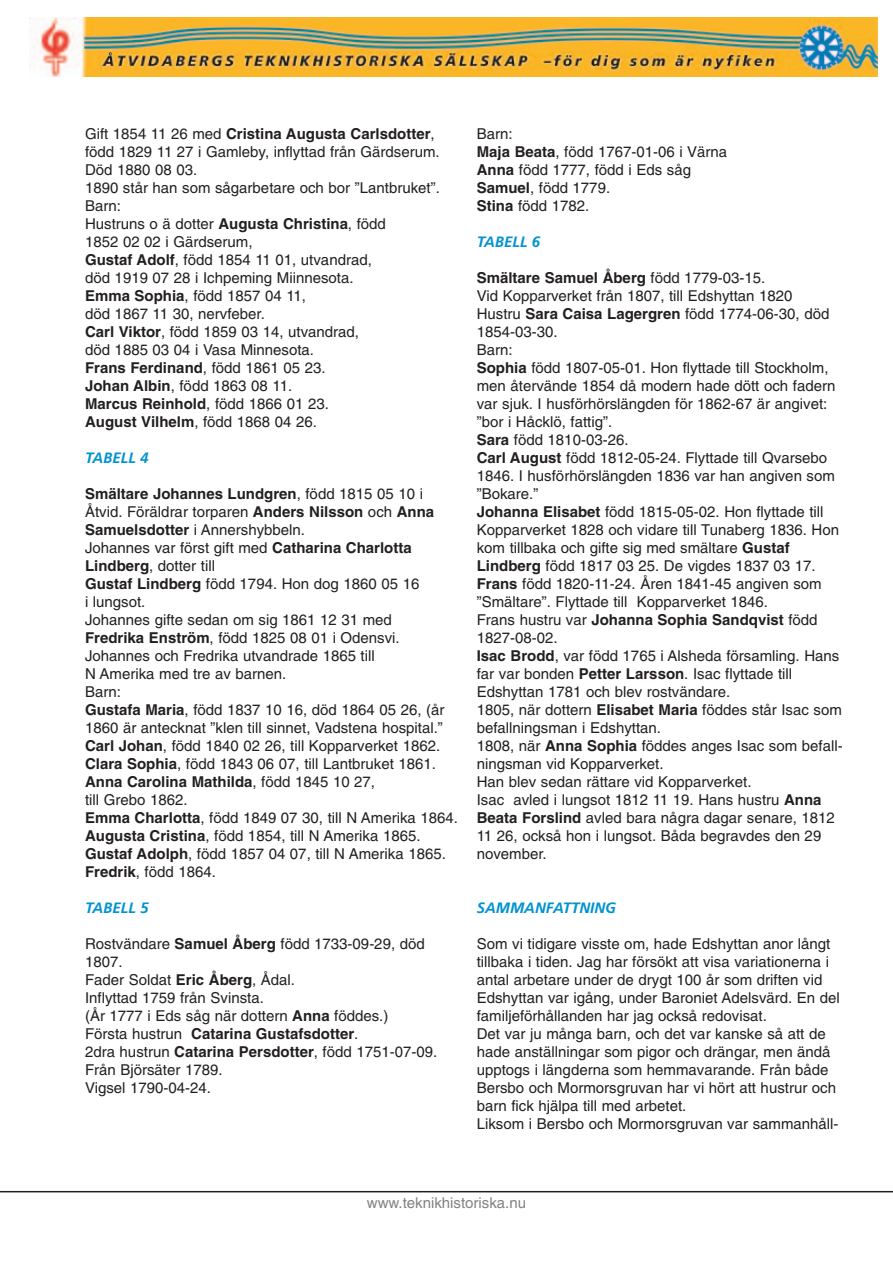
<style>
.page{position:relative;width:893px;height:1263px;background:#fff}
.page>*{position:absolute;margin:0;border:0;box-sizing:border-box;transform-origin:0 0}
.t1{font:15px/18px "Helvetica";color:#231f20}
.t2{font:italic 700 15px "Frutiger";color:#0093d0}
.t3{font:15px "Helvetica";color:#808285}
.s1{font-weight:700}
</style>
<div class="page">
<hr style="left:0;top:1191px;width:893px;height:1px;background:#231f20">
<img style="left:29px;top:17px;width:849px;height:60px">
<p class="t1" style="left:85px;top:126px;width:356px">Gift 1854 11 26 med <span class="s1">Cristina Augusta Carlsdotter</span>, född 1829 11 27 i Gamleby, inflyttad från Gärdserum.<br>Död 1880 08 03.<br>1890 står han som sågarbetare och bor ”Lantbruket”.<br>Barn:<br>Hustruns o ä dotter <span class="s1">Augusta Christina</span>, född<br>1852 02 02 i Gärdserum,<br><span class="s1">Gustaf Adolf</span>, född 1854 11 01, utvandrad,<br>död 1919 07 28 i Ichpeming Miinnesota.<br><span class="s1">Emma Sophia</span>, född 1857 04 11,<br>död 1867 11 30, nervfeber.<br><span class="s1">Carl Viktor</span>, född 1859 03 14, utvandrad,<br>död 1885 03 04 i Vasa Minnesota.<br><span class="s1">Frans Ferdinand</span>, född 1861 05 23.<br><span class="s1">Johan Albin</span>, född 1863 08 11.<br><span class="s1">Marcus Reinhold</span>, född 1866 01 23.<br><span class="s1">August Vilhelm</span>, född 1868 04 26.</p>
<p class="t2" style="left:85px;top:452px;width:65px">TABELL 4</p>
<p class="t1" style="left:85px;top:486px;width:375px"><span class="s1">Smältare Johannes Lundgren</span>, född 1815 05 10 i Åtvid. Föräldrar torparen <span class="s1">Anders Nilsson</span> och <span class="s1">Anna Samuelsdotter</span> i Annershybbeln.<br>Johannes var först gift med <span class="s1">Catharina Charlotta Lindberg</span>, dotter till<br><span class="s1">Gustaf Lindberg</span> född 1794. Hon dog 1860 05 16<br>i lungsot.<br>Johannes gifte sedan om sig 1861 12 31 med<br><span class="s1">Fredrika Enström</span>, född 1825 08 01 i Odensvi.<br>Johannes och Fredrika utvandrade 1865 till<br>N Amerika med tre av barnen.<br>Barn:<br><span class="s1">Gustafa Maria</span>, född 1837 10 16, död 1864 05 26, (år 1860 är antecknat ”klen till sinnet, Vadstena hospital.” <span class="s1">Carl Johan</span>, född 1840 02 26, till Kopparverket 1862.<br><span class="s1">Clara Sophia</span>, född 1843 06 07, till Lantbruket 1861.<br><span class="s1">Anna Carolina Mathilda</span>, född 1845 10 27,<br>till Grebo 1862.<br><span class="s1">Emma Charlotta</span>, född 1849 07 30, till N Amerika 1864.<br><span class="s1">Augusta Cristina</span>, född 1854, till N Amerika 1865.<br><span class="s1">Gustaf Adolph</span>, född 1857 04 07, till N Amerika 1865.<br><span class="s1">Fredrik</span>, född 1864.</p>
<p class="t2" style="left:85px;top:902px;width:65px">TABELL 5</p>
<p class="t1" style="left:85px;top:936px;width:354px">Rostvändare <span class="s1">Samuel Åberg</span> född 1733-09-29, död<br>1807.<br>Fader Soldat <span class="s1">Eric Åberg</span>, Ådal.<br>Inflyttad 1759 från Svinsta.<br>(År 1777 i Eds såg när dottern <span class="s1">Anna</span> föddes.)<br>Första hustrun <span class="s1">Catarina Gustafsdotter</span>.<br>2dra hustrun <span class="s1">Catarina Persdotter</span>, född 1751-07-09.<br>Från Björsäter 1789.<br>Vigsel 1790-04-24.</p>
<p class="t1" style="left:477px;top:126px;width:252px">Barn:<br><span class="s1">Maja Beata</span>, född 1767-01-06 i Värna<br><span class="s1">Anna</span> född 1777, född i Eds såg<br><span class="s1">Samuel</span>, född 1779.<br><span class="s1">Stina</span> född 1782.</p>
<p class="t2" style="left:477px;top:236px;width:65px">TABELL 6</p>
<p class="t1" style="left:477px;top:270px;width:367px"><span class="s1">Smältare Samuel Åberg</span> född 1779-03-15.<br>Vid Kopparverket från 1807, till Edshyttan 1820<br>Hustru <span class="s1">Sara Caisa Lagergren</span> född 1774-06-30, död 1854-03-30.<br>Barn:<br><span class="s1">Sophia</span> född 1807-05-01. Hon flyttade till Stockholm, men återvände 1854 då modern hade dött och fadern var sjuk. I husförhörslängden för 1862-67 är angivet: ”bor i Håcklö, fattig”.<br><span class="s1">Sara</span> född 1810-03-26.<br><span class="s1">Carl August</span> född 1812-05-24. Flyttade till Qvarsebo 1846. I husförhörslängden 1836 var han angiven som ”Bokare.”<br><span class="s1">Johanna Elisabet</span> född 1815-05-02. Hon flyttade till Kopparverket 1828 och vidare till Tunaberg 1836. Hon kom tillbaka och gifte sig med smältare <span class="s1">Gustaf Lindberg</span> född 1817 03 25. De vigdes 1837 03 17.<br><span class="s1">Frans</span> född 1820-11-24. Åren 1841-45 angiven som ”Smältare”. Flyttade till Kopparverket 1846.<br>Frans hustru var <span class="s1">Johanna Sophia Sandqvist</span> född 1827-08-02.<br><span class="s1">Isac Brodd</span>, var född 1765 i Alsheda församling. Hans far var bonden <span class="s1">Petter Larsson</span>. Isac flyttade till Edshyttan 1781 och blev rostvändare.<br>1805, när dottern <span class="s1">Elisabet Maria</span> föddes står Isac som befallningsman i Edshyttan.<br>1808, när <span class="s1">Anna Sophia</span> föddes anges Isac som befall&shy;ningsman vid Kopparverket.<br>Han blev sedan rättare vid Kopparverket.<br>Isac avled i lungsot 1812 11 19. Hans hustru <span class="s1">Anna Beata Forslind</span> avled bara några dagar senare, 1812<br>11 26, också hon i lungsot. Båda begravdes den 29 november.</p>
<p class="t2" style="left:477px;top:902px;width:141px">SAMMANFATTNING</p>
<p class="t1" style="left:477px;top:936px;width:365px">Som vi tidigare visste om, hade Edshyttan anor långt tillbaka i tiden. Jag har försökt att visa variationerna i antal arbetare under de drygt 100 år som driften vid Edshyttan var igång, under Baroniet Adelsvärd. En del familjeförhållanden har jag också redovisat.<br>Det var ju många barn, och det var kanske så att de hade anställningar som pigor och drängar, men ändå upptogs i längderna som hemmavarande. Från både Bersbo och Mormorsgruvan har vi hört att hustrur och barn fick hjälpa till med arbetet.<br>Liksom i Bersbo och Mormorsgruvan var sammanhåll-</p>
<p class="t3" style="left:367px;top:1197px;width:161px">www.teknikhistoriska.nu</p>
</div>
